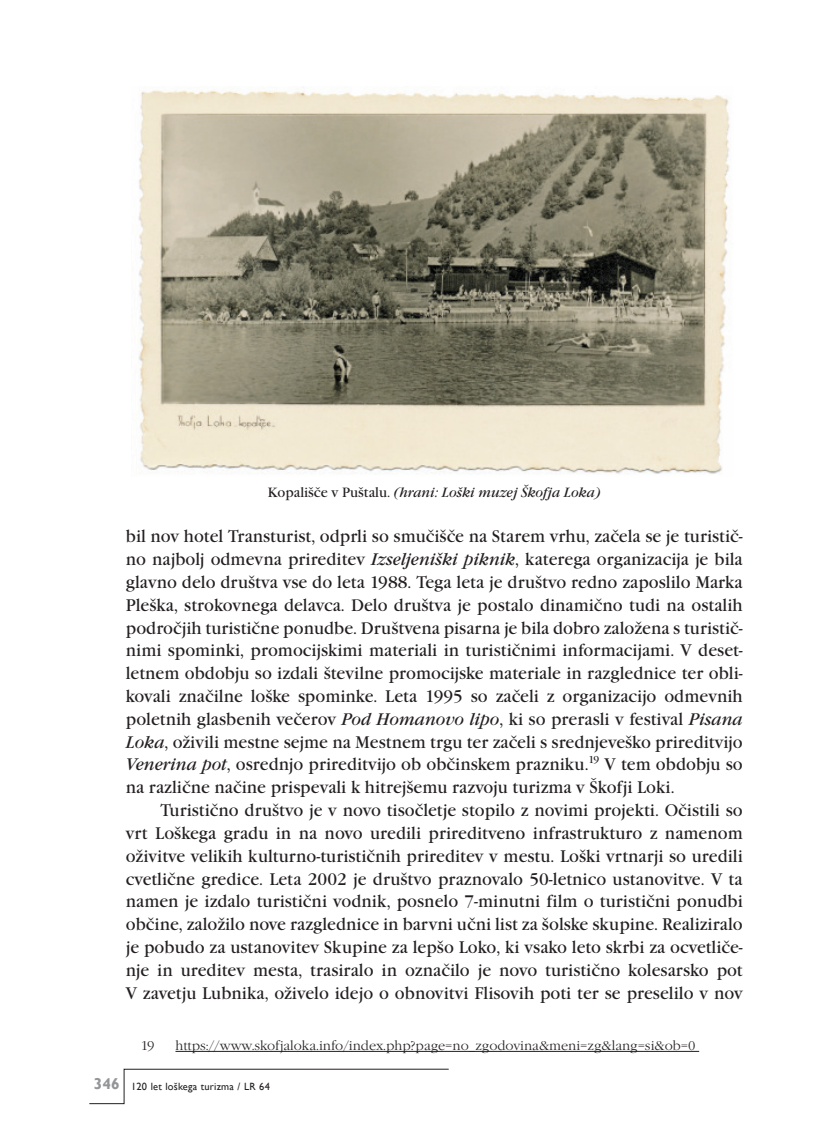
<style>
.page{position:relative;width:819px;height:1141px;background:#fff}
.page>*{position:absolute;margin:0;border:0;box-sizing:border-box;transform-origin:0 0}
.Body__7_first_line{font:17.5px/22.8px "Garamond Itc TEE";color:#231f20;text-align:justify;scale:.95 1}
.Tekst_k_sliki_levo{font:italic 14px "Garamond Itc TEE";color:#231f20;scale:.95 1}
.Opombe{font:13.12px "Garamond Itc TEE Ligh";color:#231f20}
.t1{font:10.5px "Gill Sans";letter-spacing:.02em;color:#231f20}
.s1{font-style:normal}
.s2{font-style:italic}
.s3{font-weight:700;font-size:15.75px;color:#939598}
</style>
<div class="page">
<svg style="left:89px;top:1069px;width:360px;height:35px"></svg>
<hr style="left:175px;top:1051px;width:524px;height:1px;background:#231f20">
<img style="left:138px;top:90px;width:592px;height:384px">
<p class="Tekst_k_sliki_levo" style="left:268px;top:484px;width:352px"><span class="s1">Kopališče v Puštalu.</span> (hrani: Loški muzej Škofja Loka)</p>
<p class="Body__7_first_line" style="left:126px;top:525px;width:651px">bil nov hotel Transturist, odprli so smučišče na Starem vrhu, začela se je turistič&shy;no najbolj odmevna prireditev <span class="s2">Izseljeniški piknik</span>, katerega organizacija je bila glavno delo društva vse do leta 1988. Tega leta je društvo redno zaposlilo Marka Pleška, strokovnega delavca. Delo društva je postalo dinamično tudi na ostalih področjih turistične ponudbe. Društvena pisarna je bila dobro založena s turistič&shy;nimi spominki, promocijskimi materiali in turističnimi informacijami. V deset&shy;letnem obdobju so izdali številne promocijske materiale in razglednice ter obli&shy;kovali značilne loške spominke. Leta 1995 so začeli z organizacijo odmevnih poletnih glasbenih večerov <span class="s2">Pod Homanovo lipo</span>, ki so prerasli v festival <span class="s2">Pisana Loka</span>, oživili mestne sejme na Mestnem trgu ter začeli s srednjeveško prireditvijo <span class="s2">Venerina pot</span>, osrednjo prireditvijo ob občinskem prazniku.<sup>19</sup> V tem obdobju so na različne načine prispevali k hitrejšemu razvoju turizma v Škofji Loki.</p>
<p class="Body__7_first_line" style="left:126px;top:799px;width:651px;text-indent:35px">Turistično društvo je v novo tisočletje stopilo z novimi projekti. Očistili so vrt Loškega gradu in na novo uredili prireditveno infrastrukturo z namenom oživitve velikih kulturno-turističnih prireditev v mestu. Loški vrtnarji so uredili cvetlične gredice. Leta 2002 je društvo praznovalo 50-letnico ustanovitve. V ta namen je izdalo turistični vodnik, posnelo 7-minutni film o turistični ponudbi občine, založilo nove razglednice in barvni učni list za šolske skupine. Realiziralo je pobudo za ustanovitev Skupine za lepšo Loko, ki vsako leto skrbi za ocvetliče&shy;nje in ureditev mesta, trasiralo in označilo je novo turistično kolesarsko pot V zavetju Lubnika, oživelo idejo o obnovitvi Flisovih poti ter se preselilo v nov</p>
<p class="Opombe" style="left:141px;top:1038px;width:15px">19</p>
<p class="Opombe" style="left:175px;top:1038px;width:521px">https://www.skofjaloka.info/index.php?page=no_zgodovina&amp;meni=zg&amp;lang=si&amp;ob=0</p>
<p class="t1" style="left:94px;top:1080px;width:177px"><span class="s3">346</span> 120 let loškega turizma / LR 64</p>
</div>
